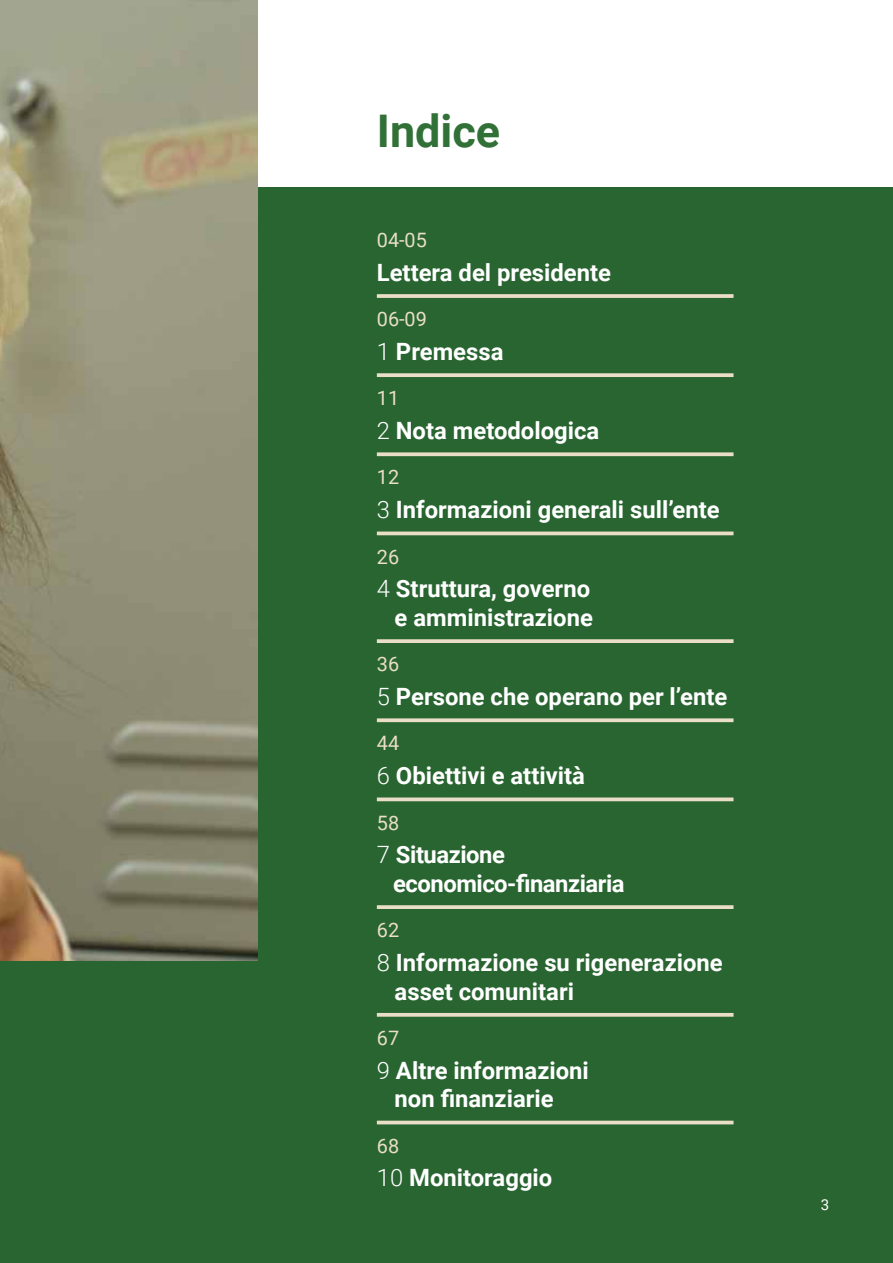
<style>
.page{position:relative;width:893px;height:1263px;background:#fff}
.page>*{position:absolute;margin:0;border:0;box-sizing:border-box;transform-origin:0 0}
.t1{font:700 45px "Roboto";color:#317037}
.t2{font:700 23.85px/28.7px "Roboto";color:#fff}
.t3{font:700 23.85px/28.7px "Roboto";letter-spacing:-.02em;color:#fff}
.t4{font:19.8px "Roboto";color:#eadec8}
.t5{font:15px "Roboto";color:#fff}
.s1{font-weight:300}
</style>
<div class="page">
<div style="left:0;top:187px;width:893px;height:1076px;background:#296531"></div>
<img style="left:0;top:0;width:257px;height:961px">
<svg style="left:377px;top:373px;width:356px;height:4px"></svg>
<svg style="left:377px;top:294px;width:356px;height:4px"></svg>
<svg style="left:377px;top:531px;width:356px;height:4px"></svg>
<svg style="left:377px;top:639px;width:356px;height:4px"></svg>
<svg style="left:377px;top:718px;width:356px;height:4px"></svg>
<svg style="left:377px;top:797px;width:356px;height:4px"></svg>
<svg style="left:377px;top:1013px;width:356px;height:4px"></svg>
<svg style="left:377px;top:905px;width:356px;height:4px"></svg>
<hr style="left:377px;top:1121px;width:356px;height:3px;background:#eadec8">
<svg style="left:377px;top:452px;width:356px;height:4px"></svg>
<h1 class="t1" style="left:377px;top:99px;width:125px">Indice</h1>
<p class="t4" style="left:377px;top:226px;width:52px">04-05</p>
<p class="t2" style="left:377px;top:257px;width:236px">Lettera del presidente</p>
<p class="t4" style="left:377px;top:305px;width:52px">06-09</p>
<p class="t2" style="left:377px;top:336px;width:128px"><span class="s1">1</span> Premessa</p>
<p class="t4" style="left:377px;top:384px;width:24px">11</p>
<p class="t2" style="left:377px;top:415px;width:224px"><span class="s1">2</span> Nota metodologica</p>
<p class="t4" style="left:377px;top:463px;width:24px">12</p>
<p class="t2" style="left:377px;top:494px;width:344px"><span class="s1">3</span> Informazioni generali sull’ente</p>
<p class="t4" style="left:377px;top:543px;width:24px">26</p>
<p class="t2" style="left:377px;top:574px;width:218px;text-align:right"><span class="s1">4</span> Struttura, governo e amministrazione</p>
<p class="t4" style="left:377px;top:650px;width:24px">36</p>
<p class="t2" style="left:377px;top:681px;width:352px"><span class="s1">5</span> Persone che operano per l’ente</p>
<p class="t4" style="left:377px;top:729px;width:24px">44</p>
<p class="t2" style="left:377px;top:760px;width:209px"><span class="s1">6</span> Obiettivi e attività</p>
<p class="t4" style="left:377px;top:808px;width:24px">58</p>
<p class="t3" style="left:393px;top:840px;width:233px;text-indent:-16px"><span class="s1">7</span> Situazione economico-finanziaria</p>
<p class="t4" style="left:377px;top:916px;width:24px">62</p>
<p class="t2" style="left:395px;top:947px;width:330px;text-indent:-18px"><span class="s1">8</span> Informazione su rigenerazione asset comunitari</p>
<p class="t4" style="left:377px;top:1024px;width:24px">67</p>
<p class="t2" style="left:395px;top:1055px;width:196px;text-indent:-18px"><span class="s1">9</span> Altre informazioni non finanziarie</p>
<p class="t4" style="left:377px;top:1132px;width:24px">68</p>
<p class="t2" style="left:377px;top:1163px;width:177px"><span class="s1">10</span> Monitoraggio</p>
<p class="t5" style="left:821px;top:1194px;width:10px">3</p>
</div>
